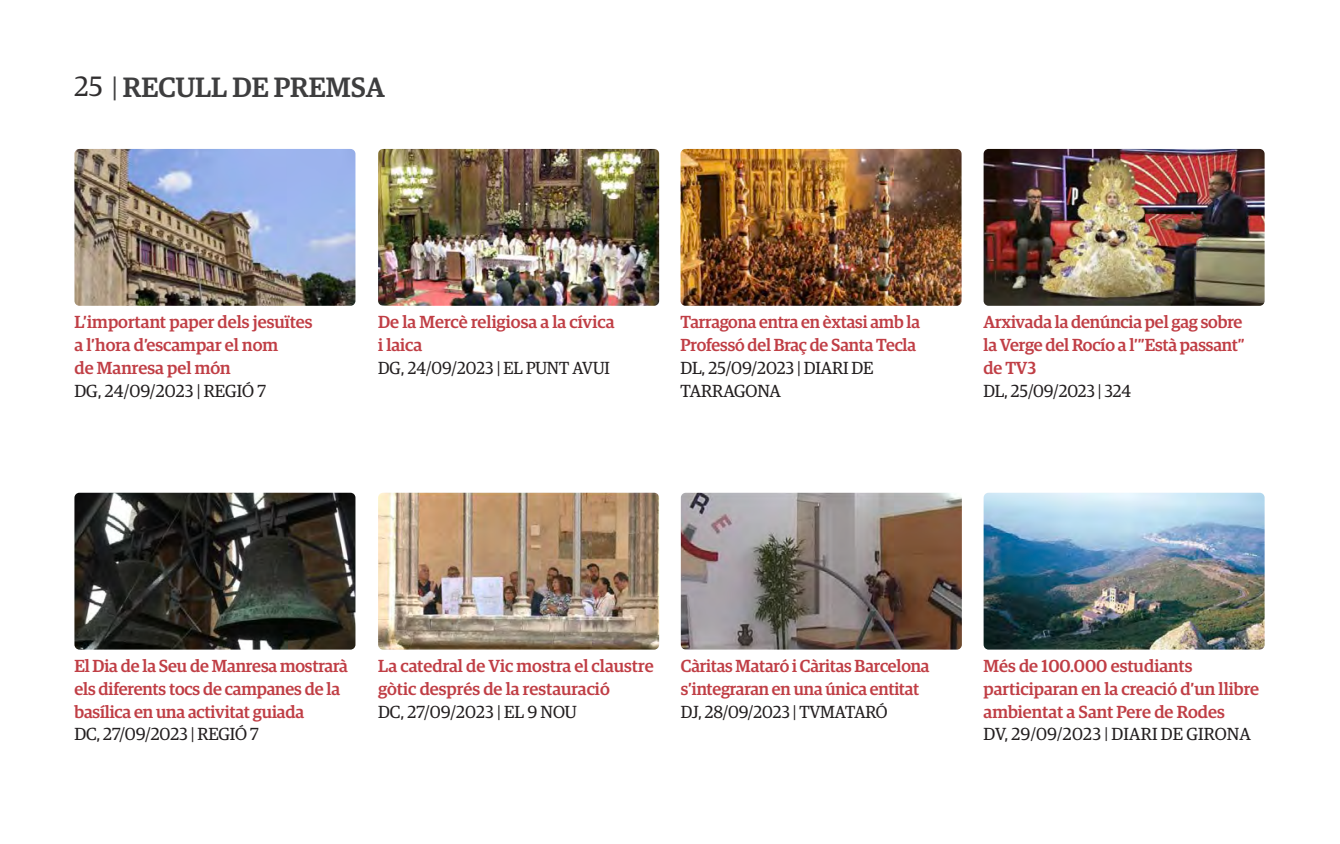
<style>
.page{position:relative;width:1340px;height:844px;background:#fff}
.page>*{position:absolute;margin:0;border:0;box-sizing:border-box;transform-origin:0 0}
.t1{font:500 28px "Guardian Egyp";color:#3e3e3f}
.Sin_espaciado{font:500 17.5px/22.8px "Guardian Egyp";letter-spacing:-.01em;color:#c03e45}
.Sin_espaciado-2{font:17.5px/22.8px "Guardian Egyp";letter-spacing:-.01em;color:#231f20}
.Sin_espaciado-3{font:17.5px "Guardian Egyp";letter-spacing:.01em;color:#231f20}
.s1{font-weight:400;color:#312f30}
.s2{font-weight:400}
</style>
<div class="page">
<img style="left:983px;top:492px;width:281px;height:157px">
<img style="left:378px;top:149px;width:281px;height:157px">
<img style="left:74px;top:492px;width:281px;height:157px">
<img style="left:681px;top:492px;width:280px;height:157px">
<img style="left:74px;top:149px;width:281px;height:157px">
<img style="left:378px;top:492px;width:281px;height:157px">
<img style="left:680px;top:149px;width:281px;height:157px">
<img style="left:983px;top:149px;width:281px;height:157px">
<h1 class="t1" style="left:74px;top:67px;width:312px"><span class="s1">25</span> <span class="s2">|</span> RECULL DE PREMSA</h1>
<p class="Sin_espaciado" style="left:74px;top:309px;width:240px">L’important paper dels jesuïtes</p>
<p class="Sin_espaciado" style="left:74px;top:332px;width:205px">a l’hora d’escampar el nom</p>
<p class="Sin_espaciado" style="left:74px;top:355px;width:158px">de Manresa pel món</p>
<p class="Sin_espaciado-2" style="left:74px;top:378px;width:193px">DG, 24/09/2023 | REGIÓ 7</p>
<p class="Sin_espaciado" style="left:378px;top:309px;width:238px">De la Mercè religiosa a la cívica</p>
<p class="Sin_espaciado" style="left:378px;top:332px;width:46px">i laica</p>
<p class="Sin_espaciado-2" style="left:378px;top:355px;width:233px">DG, 24/09/2023 | EL PUNT AVUI</p>
<p class="Sin_espaciado" style="left:680px;top:309px;width:241px">Tarragona entra en èxtasi amb la<br>Professó del Braç de Santa Tecla</p>
<p class="Sin_espaciado-2" style="left:680px;top:355px;width:194px">DL, 25/09/2023 | DIARI DE<br>TARRAGONA</p>
<p class="Sin_espaciado" style="left:983px;top:309px;width:260px">Arxivada la denúncia pel gag sobre</p>
<p class="Sin_espaciado" style="left:983px;top:332px;width:263px">la Verge del Rocío a l’”Està passant” de TV3</p>
<p class="Sin_espaciado-2" style="left:983px;top:378px;width:149px">DL, 25/09/2023 | 324</p>
<p class="Sin_espaciado" style="left:74px;top:653px;width:275px">El Dia de la Seu de Manresa mostrarà els diferents tocs de campanes de la basílica en una activitat guiada</p>
<p class="Sin_espaciado-2" style="left:74px;top:721px;width:186px">DC, 27/09/2023 | REGIÓ 7</p>
<p class="Sin_espaciado" style="left:378px;top:653px;width:277px">La catedral de Vic mostra el claustre gòtic després de la restauració</p>
<p class="Sin_espaciado-2" style="left:378px;top:698px;width:200px">DC, 27/09/2023 | EL 9 NOU</p>
<p class="Sin_espaciado" style="left:681px;top:653px;width:250px">Càritas Mataró i Càritas Barcelona s’integraran en una única entitat</p>
<p class="Sin_espaciado-2" style="left:681px;top:698px;width:208px">DJ, 28/09/2023 | TVMATARÓ</p>
<p class="Sin_espaciado" style="left:983px;top:653px;width:277px">Més de 100.000 estudiants participaran en la creació d’un llibre ambientat a Sant Pere de Rodes</p>
<p class="Sin_espaciado-3" style="left:983px;top:722px;width:269px">DV, 29/09/2023 | DIARI DE GIRONA</p>
</div>
